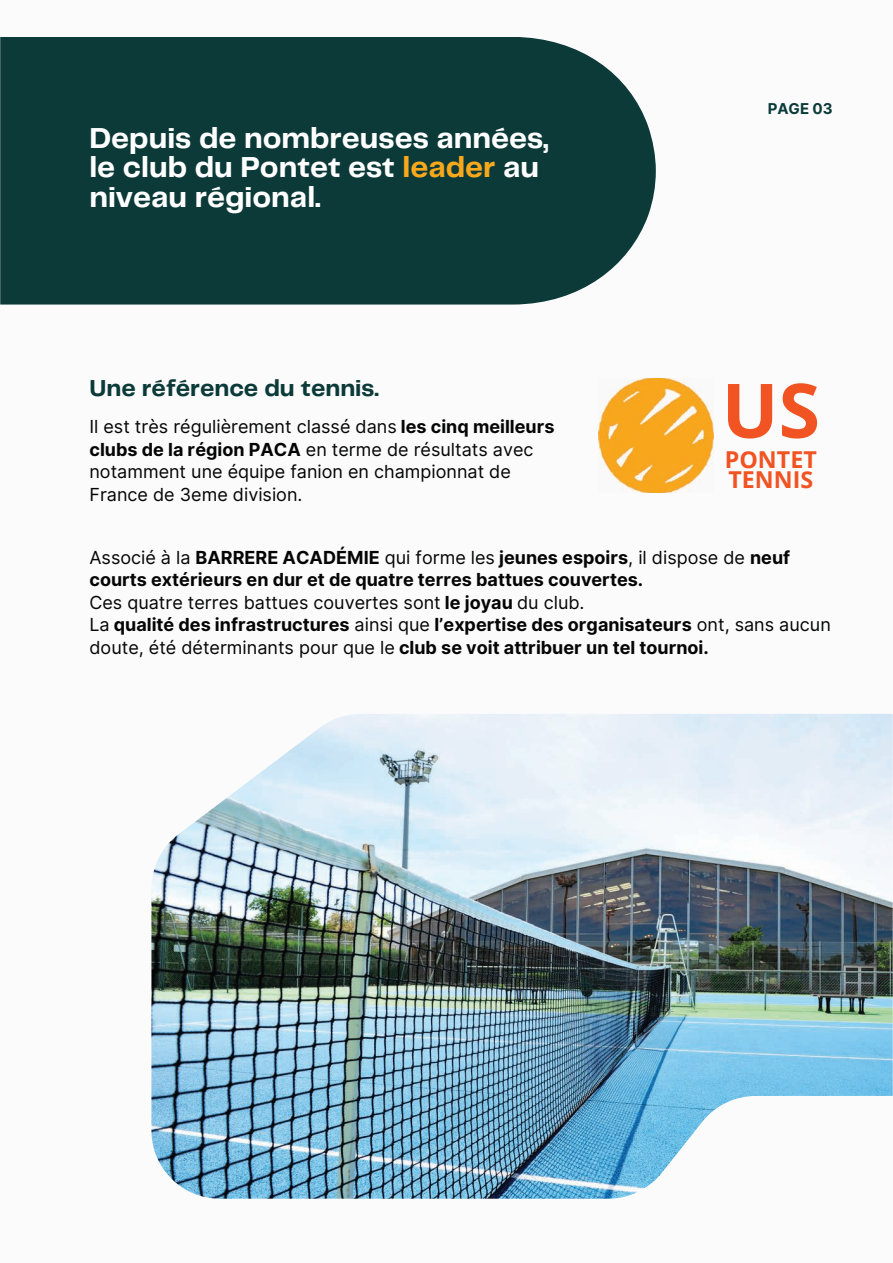
<style>
.page{position:relative;width:893px;height:1263px;background:#fff}
.page>*{position:absolute;margin:0;border:0;box-sizing:border-box;transform-origin:0 0}
.t1{font:700 75.3px "Open Sans";color:#f15322}
.t2{font:700 30px/29.2px "Telegraf";color:#fff}
.t3{font:700 24px "Telegraf";color:#0b3a38}
.t4{font:700 23.25px/20.2px "Open Sans";color:#f15322}
.t5{font:700 18px/22.5px "Inter";color:#040504}
.t6{font:18px/22.5px "Inter";color:#040504}
.t7{font:700 15px "Inter";color:#0b3a38}
.s1{color:#f8a81b}
.s2{font-weight:700}
.s3{font-weight:400}
</style>
<div class="page">
<div style="left:0;top:0;width:893px;height:1262px;background:#fbfbfc"></div>
<img style="left:151px;top:714px;width:742px;height:485px">
<div style="left:0;top:37px;width:656px;height:268px;background:#0b3a38"></div>
<img style="left:599px;top:378px;width:114px;height:115px">
<h2 class="t2" style="left:89px;top:124px;width:461px">Depuis de nombreuses années, le club du Pontet est <span class="s1">leader</span> au niveau régional.</h2>
<h3 class="t3" style="left:89px;top:372px;width:291px">Une référence du tennis.</h3>
<p class="t6" style="left:89px;top:415px;width:467px">Il est très régulièrement classé dans <span class="s2">les cinq meilleurs clubs de la région PACA</span> en terme de résultats avec notamment une équipe fanion en championnat de France de 3eme division.</p>
<p class="t7" style="left:768px;top:98px;width:67px">PAGE 03</p>
<h1 class="t1" style="left:722px;top:357px;width:100px">US</h1>
<p class="t4" style="left:725px;top:448px;width:93px">PONTET<br>TENNIS</p>
<p class="t5" style="left:89px;top:546px;width:743px"><span class="s3">Associé à la</span> BARRERE ACADÉMIE <span class="s3">qui forme les</span> jeunes espoirs<span class="s3">, il dispose de</span> neuf courts extérieurs en dur et de quatre terres battues couvertes.<br><span class="s3">Ces quatre terres battues couvertes sont</span> le joyau <span class="s3">du club.<br>La</span> qualité des infrastructures <span class="s3">ainsi que</span> l’expertise des organisateurs <span class="s3">ont, sans aucun doute, été déterminants pour que le</span> club se voit attribuer un tel tournoi.</p>
</div>
